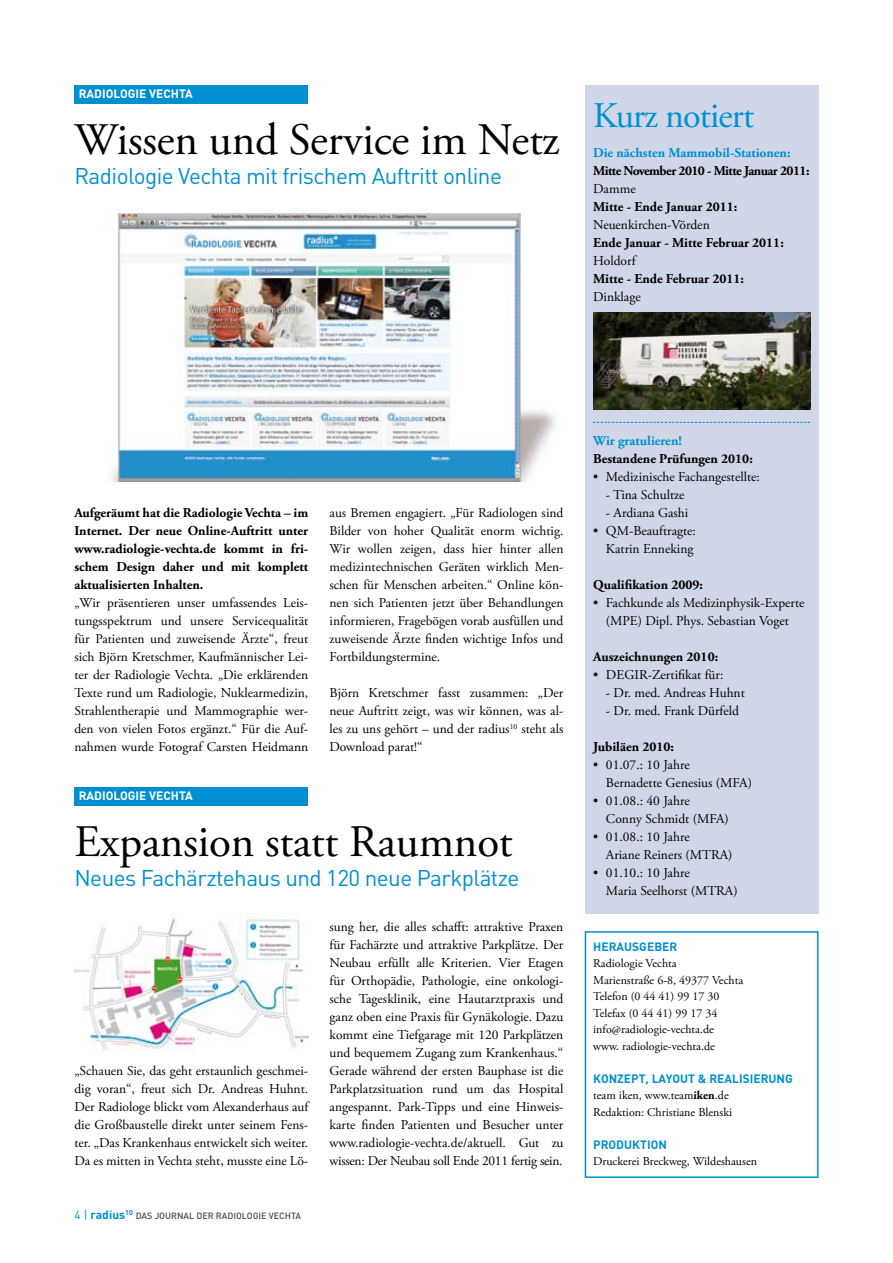
<style>
.page{position:relative;width:893px;height:1263px;background:#fff}
.page>*{position:absolute;margin:0;border:0;box-sizing:border-box;transform-origin:0 0}
.t1{font:45px "Adobe Garamond Pro";letter-spacing:-.005em;color:#000}
.t2{font:36px "Adobe Garamond Pro";letter-spacing:-.025em;color:#0090d1}
.t3{font:22.5px "DIN";letter-spacing:-.025em;color:#0090d1}
.t4{font:13.5px/18px "Adobe Garamond Pro";color:#000;text-align:justify}
.t5{font:700 13.5px/18px "Adobe Garamond Pro";color:#000;text-align:justify}
.t6{font:700 13.5px "Adobe Garamond Pro";color:#0090d1}
.t7{font:700 13.5px "Adobe Garamond Pro";letter-spacing:-.04em;color:#000}
.t8{font:12px/16.5px "Adobe Garamond Pro";color:#000}
.t9{font:700 12px "DIN";color:#0090d1}
.t10{font:700 12px "DIN";color:#fff}
.t11{font:500 9px "DIN";color:#494a52}
.s1{font-weight:400;font-size:12px;color:#0090d1}
.s2{font-weight:700;font-size:12px;color:#0090d1}
.s3{font-weight:700}
</style>
<div class="page">
<img style="left:111px;top:213px;width:445px;height:268px">
<div style="left:585px;top:931px;width:234px;height:247px;border:2px solid #0090d1"></div>
<div style="left:74px;top:85px;width:234px;height:18px;background:#0090d1"></div>
<div style="left:74px;top:787px;width:234px;height:18px;background:#0090d1"></div>
<div style="left:585px;top:85px;width:234px;height:828px;background:#ced6e7"></div>
<img style="left:74px;top:913px;width:234px;height:139px">
<svg style="left:593px;top:422px;width:217px;height:1px"></svg>
<img style="left:593px;top:313px;width:217px;height:96px">
<p class="t10" style="left:79px;top:86px;width:116px">RADIOLOGIE VECHTA</p>
<h1 class="t1" style="left:74px;top:112px;width:487px">Wissen und Service im Netz</h1>
<h3 class="t3" style="left:74px;top:162px;width:429px">Radiologie Vechta mit frischem Auftritt online</h3>
<h2 class="t2" style="left:593px;top:94px;width:162px">Kurz notiert</h2>
<p class="t6" style="left:593px;top:145px;width:199px">Die nächsten Mammobil-Stationen:</p>
<p class="t7" style="left:593px;top:163px;width:218px">Mitte November 2010 - Mitte Januar 2011:</p>
<p class="t4" style="left:593px;top:180px;width:44px">Damme</p>
<p class="t5" style="left:593px;top:198px;width:146px">Mitte - Ende Januar 2011:</p>
<p class="t4" style="left:593px;top:216px;width:118px">Neuenkirchen-Vörden</p>
<p class="t5" style="left:593px;top:234px;width:192px">Ende Januar - Mitte Februar 2011:</p>
<p class="t4" style="left:593px;top:252px;width:44px">Holdorf</p>
<p class="t5" style="left:593px;top:270px;width:152px">Mitte - Ende Februar 2011:</p>
<p class="t4" style="left:593px;top:288px;width:49px">Dinklage</p>
<p class="t5" style="left:74px;top:504px;width:235px">Aufgeräumt hat die Radiologie Vechta – im Internet. Der neue Online-Auftritt unter www.radiologie-vechta.de kommt in fri&shy;schem Design daher und mit komplett aktualisierten Inhalten.</p>
<p class="t4" style="left:74px;top:594px;width:235px">„Wir präsentieren unser umfassendes Leis&shy;tungsspektrum und unsere Servicequalität für Patienten und zuweisende Ärzte“, freut sich Björn Kretschmer, Kaufmännischer Lei&shy;ter der Radiologie Vechta. „Die erklärenden Texte rund um Radiologie, Nuklearmedizin, Strahlentherapie und Mammographie wer&shy;den von vielen Fotos ergänzt.“ Für die Auf&shy;nahmen wurde Fotograf Carsten Heidmann</p>
<p class="t10" style="left:79px;top:788px;width:116px">RADIOLOGIE VECHTA</p>
<p class="t4" style="left:330px;top:504px;width:235px">aus Bremen engagiert. „Für Radiologen sind Bilder von hoher Qualität enorm wichtig.<br>Wir wollen zeigen, dass hier hinter allen medizintechnischen Geräten wirklich Men&shy;schen für Menschen arbeiten.“ Online kön&shy;nen sich Patienten jetzt über Behandlungen informieren, Fragebögen vorab ausfüllen und zuweisende Ärzte finden wichtige Infos und Fortbildungstermine.</p>
<p class="t4" style="left:330px;top:684px;width:235px">Björn Kretschmer fasst zusammen: „Der neue Auftritt zeigt, was wir können, was al&shy;les zu uns gehört – und der radius<sup>10</sup> steht als Download parat!“</p>
<h1 class="t1" style="left:74px;top:814px;width:440px">Expansion statt Raumnot</h1>
<h3 class="t3" style="left:74px;top:863px;width:447px">Neues Fachärztehaus und 120 neue Parkplätze</h3>
<p class="t4" style="left:74px;top:1062px;width:235px">„Schauen Sie, das geht erstaunlich geschmei&shy;dig voran“, freut sich Dr. Andreas Huhnt.<br>Der Radiologe blickt vom Alexanderhaus auf die Großbaustelle direkt unter seinem Fens&shy;ter. „Das Krankenhaus entwickelt sich weiter.<br>Da es mitten in Vechta steht, musste eine Lö-</p>
<p class="t11" style="left:74px;top:1210px;width:228px"><span class="s1">4 |</span> <span class="s2">radius</span><sup>10</sup> DAS JOURNAL DER RADIOLOGIE VECHTA</p>
<p class="t4" style="left:330px;top:918px;width:235px">sung her, die alles schafft: attraktive Praxen für Fachärzte und attraktive Parkplätze. Der Neubau erfüllt alle Kriterien. Vier Etagen für Orthopädie, Pathologie, eine onkologi&shy;sche Tagesklinik, eine Hautarztpraxis und ganz oben eine Praxis für Gynäkologie. Dazu kommt eine Tiefgarage mit 120 Parkplätzen und bequemem Zugang zum Krankenhaus.“ Gerade während der ersten Bauphase ist die Parkplatzsituation rund um das Hospital angespannt. Park-Tipps und eine Hinweis&shy;karte finden Patienten und Besucher unter www.radiologie-vechta.de/aktuell. Gut zu wissen: Der Neubau soll Ende 2011 fertig sein.</p>
<p class="t6" style="left:593px;top:433px;width:90px">Wir gratulieren!</p>
<p class="t5" style="left:593px;top:450px;width:161px">Bestandene Prüfungen 2010:</p>
<p class="t4" style="left:593px;top:468px;width:168px">• Medizinische Fachangestellte:</p>
<p class="t4" style="left:606px;top:486px;width:80px">- Tina Schultze</p>
<p class="t4" style="left:606px;top:504px;width:84px">- Ardiana Gashi</p>
<p class="t4" style="left:593px;top:522px;width:104px;text-align:right">• QM-Beauftragte:<br>Katrin Enneking</p>
<p class="t5" style="left:593px;top:576px;width:111px">Qualifikation 2009:</p>
<p class="t4" style="left:593px;top:594px;width:213px;text-align:center">• Fachkunde als Medizinphysik-Experte (MPE) Dipl. Phys. Sebastian Voget</p>
<p class="t5" style="left:593px;top:648px;width:126px">Auszeichnungen 2010:</p>
<p class="t4" style="left:593px;top:666px;width:132px">• DEGIR-Zertifikat für:</p>
<p class="t4" style="left:606px;top:684px;width:140px">- Dr. med. Andreas Huhnt</p>
<p class="t4" style="left:606px;top:702px;width:135px">- Dr. med. Frank Dürfeld</p>
<p class="t5" style="left:593px;top:738px;width:82px">Jubiläen 2010:</p>
<p class="t4" style="left:606px;top:756px;width:148px;text-indent:-13px">• 01.07.: 10 Jahre<br>Bernadette Genesius (MFA)</p>
<p class="t4" style="left:606px;top:792px;width:124px;text-indent:-13px">• 01.08.: 40 Jahre<br>Conny Schmidt (MFA)</p>
<p class="t4" style="left:606px;top:828px;width:128px;text-indent:-13px">• 01.08.: 10 Jahre<br>Ariane Reiners (MTRA)</p>
<p class="t4" style="left:606px;top:864px;width:133px;text-indent:-13px">• 01.10.: 10 Jahre<br>Maria Seelhorst (MTRA)</p>
<p class="t9" style="left:593px;top:938px;width:86px">H ERAUSGEBER</p>
<p class="t8" style="left:593px;top:955px;width:152px">Radiologie Vechta<br>Marienstraße 6-8, 49377 Vechta<br>Telefon (0 44 41) 99 17 30<br>Telefax (0 44 41) 99 17 34 info@radiologie-vechta.de<br>www. radiologie-vechta.de</p>
<p class="t9" style="left:593px;top:1070px;width:201px">KONZEPT, LAYOUT &amp; REALISIERUN G</p>
<p class="t8" style="left:593px;top:1087px;width:141px">team iken, www.team<span class="s3">iken</span>.de<br>Redaktion: Christiane Blenski</p>
<p class="t9" style="left:593px;top:1136px;width:73px">PRODUKTION</p>
<p class="t8" style="left:593px;top:1153px;width:165px">Druckerei Breckweg, Wildeshausen</p>
</div>
